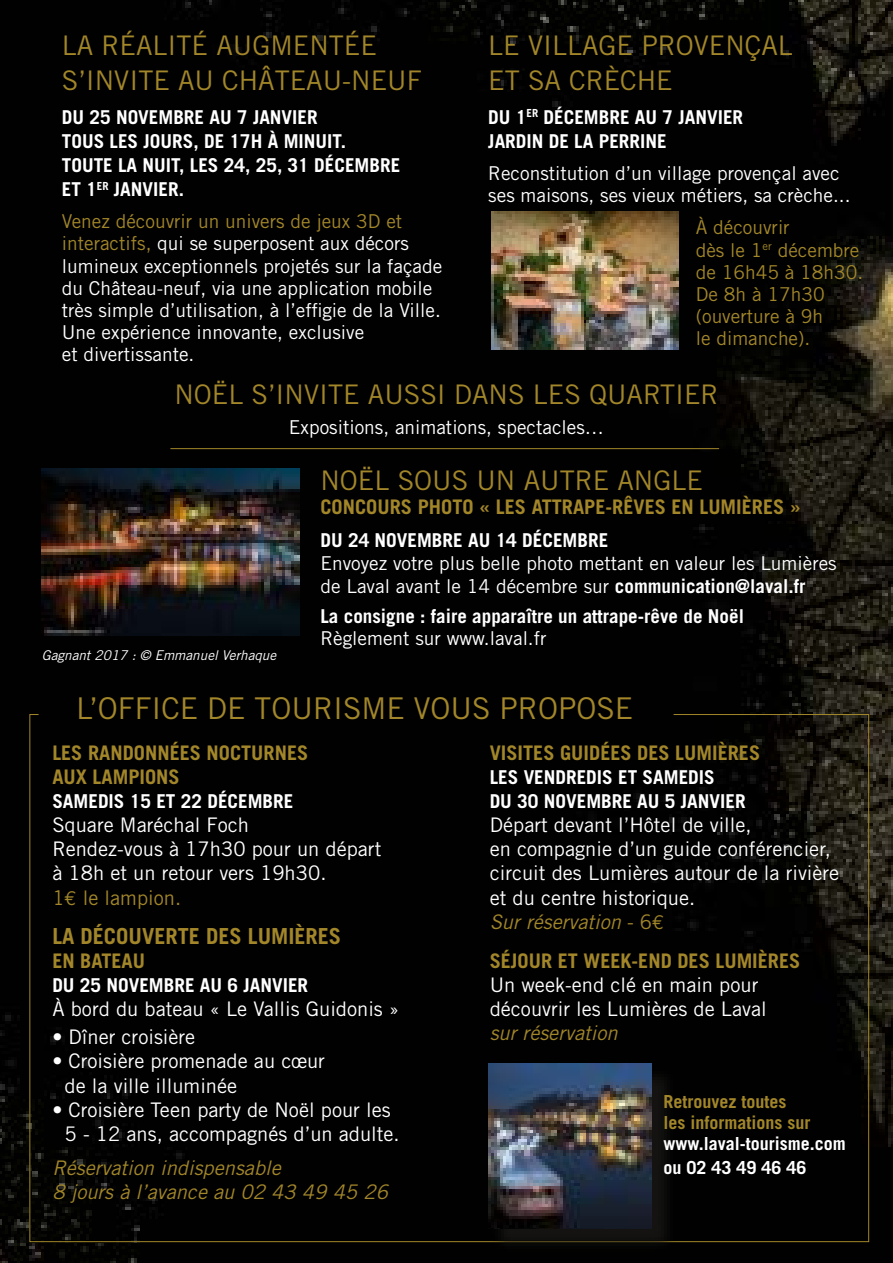
<style>
.page{position:relative;width:893px;height:1263px;background:#fff}
.page>*{position:absolute;margin:0;border:0;box-sizing:border-box;transform-origin:0 0}
.t1{font:30px "Trade Gothic";color:#a28629}
.t2{font:27px/34.2px "Trade Gothic";color:#a28629}
.t3{font:700 22.2px "Trade Gothic";color:#a28629}
.t4{font:20.1px/24px "Trade Gothic";color:#fff}
.t5{font:700 20.1px/24px "Trade Gothic";color:#a28629}
.t6{font:italic 20.1px/24px "Trade Gothic";color:#a28629}
.t7{font:19.2px/22.2px "Trade Gothic";color:#fff}
.t8{font:700 19.2px/24px "Trade Gothic";color:#fff}
.t9{font:19.2px/22.2px "Trade Gothic";color:#a28629}
.t10{font:700 18px/24px "Trade Gothic";color:#fff}
.t11{font:700 18px/21px "Trade Gothic";color:#a28629}
.t12{font:italic 13.5px "Trade Gothic";color:#fff}
.s1{color:#a28629}
.s2{font-weight:700}
.s3{font-family:"Euro Mono";color:#a28629}
.s4{font-style:italic;color:#a28629}
</style>
<div class="page">
<img style="left:0;top:0;width:893px;height:1263px">
<img style="left:492px;top:211px;width:187px;height:138px">
<div style="left:29px;top:713px;width:841px;height:530px;background:#010101"></div>
<img style="left:42px;top:468px;width:257px;height:168px">
<div style="left:493px;top:1068px;width:183px;height:183px;background:#1b1a18;opacity:.75"></div>
<img style="left:488px;top:1064px;width:163px;height:164px">
<hr style="left:170px;top:448px;width:549px;height:1px;background:#a28629">
<h2 class="t2" style="left:62px;top:28px;width:361px">LA RÉALITÉ AUGMENTÉE<br>S’INVITE AU CHÂTEAU-NEUF</h2>
<p class="t8" style="left:62px;top:105px;width:340px">DU 25 NOVEMBRE AU 7 JANVIER<br>TOUS LES JOURS, DE 17H À MINUIT.<br>TOUTE LA NUIT, LES 24, 25, 31 DÉCEMBRE<br>ET 1<sup>ER</sup> JANVIER.</p>
<p class="t7" style="left:62px;top:210px;width:382px"><span class="s1">Venez découvrir un univers de jeux 3D et interactifs,</span> qui se superposent aux décors lumineux exceptionnels projetés sur la façade du Château-neuf, via une application mobile très simple d’utilisation, à l’effigie de la Ville.<br>Une expérience innovante, exclusive<br>et divertissante.</p>
<h2 class="t2" style="left:488px;top:28px;width:306px">LE VILLAGE PROVENÇAL<br>ET SA CRÈCHE</h2>
<p class="t8" style="left:488px;top:105px;width:256px">DU 1<sup>ER</sup> DÉCEMBRE AU 7 JANVIER<br>JARDIN DE LA PERRINE</p>
<p class="t7" style="left:488px;top:162px;width:364px">Reconstitution d’un village provençal avec ses maisons, ses vieux métiers, sa crèche...</p>
<p class="t9" style="left:696px;top:216px;width:169px">À découvrir<br>dès le 1<sup>er</sup> décembre de 16h45 à 18h30.<br>De 8h à 17h30 (ouverture à 9h<br>le dimanche).</p>
<h2 class="t2" style="left:174px;top:377px;width:546px">NOËL S’INVITE AUSSI DANS LES QUARTIER</h2>
<p class="t7" style="left:289px;top:416px;width:317px">Expositions, animations, spectacles…</p>
<p class="t12" style="left:42px;top:647px;width:236px">Gagnant 2017 : © Emmanuel Verhaque</p>
<h2 class="t2" style="left:320px;top:462px;width:384px">NOËL SOUS UN AUTRE ANGLE</h2>
<p class="t5" style="left:320px;top:494px;width:482px">CONCOURS PHOTO « LES ATTRAPE-RÊVES EN LUMIÈRES »</p>
<p class="t8" style="left:320px;top:528px;width:289px">DU 24 NOVEMBRE AU 14 DÉCEMBRE</p>
<p class="t7" style="left:320px;top:551px;width:518px;line-height:23.1px">Envoyez votre plus belle photo mettant en valeur les Lumières de Laval avant le 14 décembre sur <span class="s2">communication@laval.fr</span></p>
<p class="t8" style="left:320px;top:604px;width:425px">La consigne : faire apparaître un attrape-rêve de Noël</p>
<p class="t7" style="left:320px;top:627px;width:228px">Règlement sur www.laval.fr</p>
<h1 class="t1" style="left:76px;top:690px;width:558px">L’OFFICE DE TOURISME VOUS PROPOSE</h1>
<p class="t5" style="left:52px;top:740px;width:257px">LES RANDONNÉES NOCTURNES<br>AUX LAMPIONS</p>
<p class="t8" style="left:52px;top:789px;width:243px">SAMEDIS 15 ET 22 DÉCEMBRE</p>
<p class="t4" style="left:52px;top:813px;width:331px">Square Maréchal Foch<br>Rendez-vous à 17h30 pour un départ à 18h et un retour vers 19h30.<br><span class="s1">1</span><span class="s3">e</span> <span class="s1">le lampion.</span></p>
<p class="t3" style="left:52px;top:922px;width:290px">LA DÉCOUVERTE DES LUMIÈRES</p>
<p class="t5" style="left:52px;top:948px;width:94px">EN BATEAU</p>
<p class="t8" style="left:52px;top:973px;width:257px">DU 25 NOVEMBRE AU 6 JANVIER</p>
<p class="t4" style="left:52px;top:997px;width:348px">À bord du bateau « Le Vallis Guidonis »</p>
<p class="t4" style="left:52px;top:1025px;width:144px">• Dîner croisière</p>
<p class="t4" style="left:65px;top:1049px;width:262px;text-indent:-12px">• Croisière promenade au cœur de la ville illuminée</p>
<p class="t4" style="left:65px;top:1097px;width:337px;text-indent:-12px">• Croisière Teen party de Noël pour les<br>5 - 12 ans, accompagnés d’un adulte.</p>
<p class="t6" style="left:52px;top:1155px;width:337px">Réservation indispensable<br>8 jours à l’avance au 02 43 49 45 26</p>
<p class="t5" style="left:490px;top:740px;width:272px">VISITES GUIDÉES DES LUMIÈRES</p>
<p class="t8" style="left:490px;top:765px;width:257px">LES VENDREDIS ET SAMEDIS<br>DU 30 NOVEMBRE AU 5 JANVIER</p>
<p class="t4" style="left:490px;top:813px;width:351px">Départ devant l’Hôtel de ville,<br>en compagnie d’un guide conférencier, circuit des Lumières autour de la rivière et du centre historique.<br><span class="s4">Sur réservation</span> <span class="s1">- 6</span><span class="s3">e</span></p>
<p class="t5" style="left:490px;top:948px;width:312px">SÉJOUR ET WEEK-END DES LUMIÈRES</p>
<p class="t4" style="left:490px;top:972px;width:279px">Un week-end clé en main pour découvrir les Lumières de Laval</p>
<p class="t6" style="left:490px;top:1021px;width:129px">sur réservation</p>
<p class="t11" style="left:663px;top:1090px;width:148px">Retrouvez toutes les informations sur</p>
<p class="t10" style="left:663px;top:1131px;width:184px">www.laval-tourisme.com ou 02 43 49 46 46</p>
</div>
